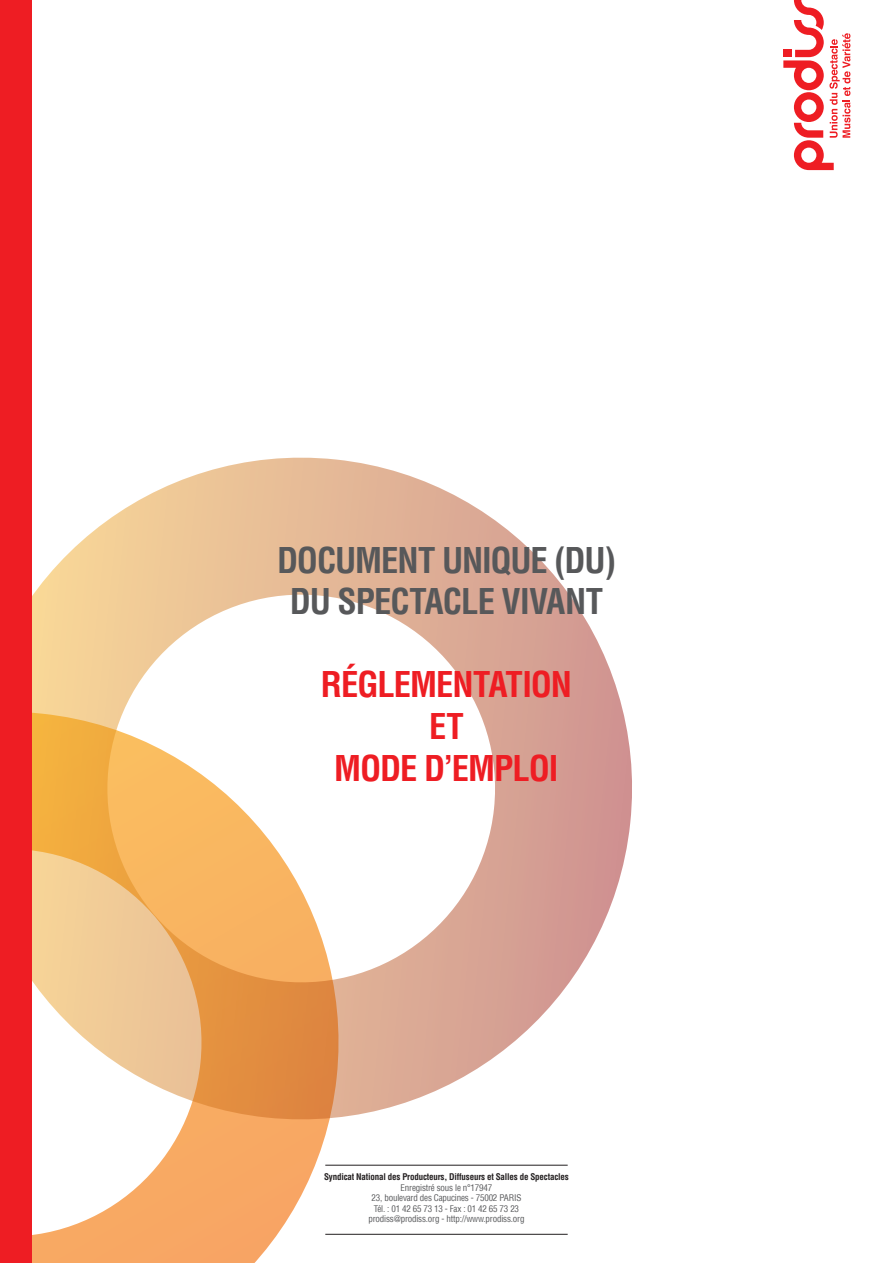
<style>
.page{position:relative;width:893px;height:1263px;background:#fff}
.page>*{position:absolute;margin:0;border:0;box-sizing:border-box;transform-origin:0 0}
.t1{font:700 condensed 34.65px/41.5px "Helvetica LT Std";letter-spacing:-.03em;color:#57585a;text-align:center}
.t2{font:700 condensed 34.65px/41.5px "Helvetica LT Std";letter-spacing:-.03em;color:#ee1d23;text-align:center}
.t3{font:500 condensed 9px/10.5px "Helvetica";letter-spacing:-.02em;color:#57585a;text-align:center}
.t4{font:700 condensed 9px "Helvetica LT Std";letter-spacing:-.02em;color:#231f20}
</style>
<div class="page">
<hr style="left:325px;top:1165px;width:243px;height:1px;background:#231f20">
<hr style="left:325px;top:1234px;width:243px;height:1px;background:#231f20">
<svg style="left:32px;top:1136px;width:324px;height:127px"></svg>
<svg style="left:32px;top:457px;width:600px;height:679px"></svg>
<div style="left:0;top:0;width:32px;height:1263px;background:#ee1d23"></div>
<svg style="left:783px;top:0;width:67px;height:170px"></svg>
<h1 class="t1" style="left:277px;top:539px;width:340px">DOCUMENT UNIQUE (DU)<br>DU SPECTACLE VIVANT</h1>
<h1 class="t2" style="left:321px;top:664px;width:253px">RÉGLEMENTATION<br>ET<br>MODE D’EMPLOI</h1>
<p class="t4" style="left:324px;top:1171px;width:246px">Syndicat National des Producteurs, Diffuseurs et Salles de Spectacles</p>
<p class="t3" style="left:368px;top:1182px;width:158px">Enregistré sous le n°17947<br>23, boulevard des Capucines - 75002 PARIS Tél. : 01 42 65 73 13 - Fax : 01 42 65 73 23 prodiss@prodiss.org - http://www.prodiss.org</p>
</div>
